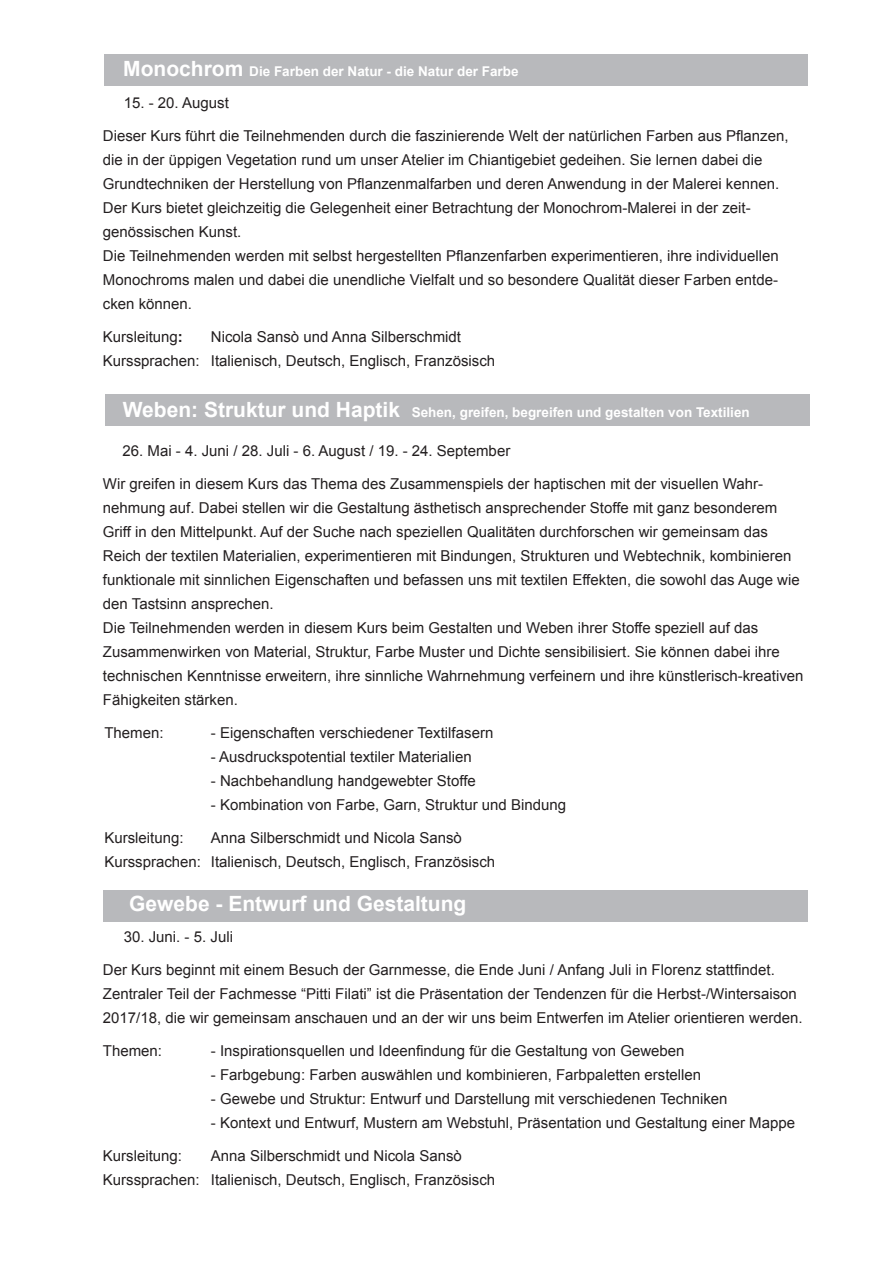
<style>
.page{position:relative;width:893px;height:1263px;background:#fff}
.page>*{position:absolute;margin:0;border:0;box-sizing:border-box;transform-origin:0 0}
.t1{font:700 21px "Arial";color:#fff}
.t2{font:15px/24px "Arial";color:#231f20}
.t3{font:700 13.5px "Arial";color:#fff}
.s1{font-size:21px}
.s2{font-weight:700}
</style>
<div class="page">
<div style="left:105px;top:394px;width:705px;height:31px;background:#b8b9bc"></div>
<div style="left:103px;top:890px;width:704px;height:32px;background:#b8b9bc"></div>
<div style="left:104px;top:54px;width:703px;height:31px;background:#b8b9bc"></div>
<p class="t3" style="left:123px;top:62px;width:397px"><span class="s1">Monochrom</span> Die Farben der Natur - die Natur der Farbe</p>
<p class="t2" style="left:124px;top:91px;width:107px">15. - 20. August</p>
<p class="t2" style="left:103px;top:124px;width:687px">Dieser Kurs führt die Teilnehmenden durch die faszinierende Welt der natürlichen Farben aus Pflanzen, die in der üppigen Vegetation rund um unser Atelier im Chiantigebiet gedeihen. Sie lernen dabei die<br>Grundtechniken der Herstellung von Pflanzenmalfarben und deren Anwendung in der Malerei kennen.</p>
<p class="t2" style="left:103px;top:196px;width:649px">Der Kurs bietet gleichzeitig die Gelegenheit einer Betrachtung der Monochrom-Malerei in der zeit&shy;genössischen Kunst.</p>
<p class="t2" style="left:103px;top:244px;width:677px;text-align:justify">Die Teilnehmenden werden mit selbst hergestellten Pflanzenfarben experimentieren, ihre individuellen Monochroms malen und dabei die unendliche Vielfalt und so besondere Qualität dieser Farben entde&shy;cken können.</p>
<p class="t2" style="left:103px;top:325px;width:82px">Kursleitung<span class="s2">:</span></p>
<p class="t2" style="left:211px;top:325px;width:252px">Nicola Sansò und Anna Silberschmidt</p>
<p class="t2" style="left:103px;top:349px;width:394px">Kurssprachen: Italienisch, Deutsch, Englisch, Französisch</p>
<p class="t3" style="left:123px;top:403px;width:629px"><span class="s1">Weben: Struktur und Haptik</span> Sehen, greifen, begreifen und gestalten von Textilien</p>
<p class="t2" style="left:123px;top:439px;width:389px">26. Mai - 4. Juni / 28. Juli - 6. August / 19. - 24. September</p>
<p class="t2" style="left:103px;top:472px;width:698px">Wir greifen in diesem Kurs das Thema des Zusammenspiels der haptischen mit der visuellen Wahr&shy;nehmung auf. Dabei stellen wir die Gestaltung ästhetisch ansprechender Stoffe mit ganz besonderem Griff in den Mittelpunkt. Auf der Suche nach speziellen Qualitäten durchforschen wir gemeinsam das Reich der textilen Materialien, experimentieren mit Bindungen, Strukturen und Webtechnik, kombinieren funktionale mit sinnlichen Eigenschaften und befassen uns mit textilen Effekten, die sowohl das Auge wie den Tastsinn ansprechen.</p>
<p class="t2" style="left:103px;top:616px;width:702px">Die Teilnehmenden werden in diesem Kurs beim Gestalten und Weben ihrer Stoffe speziell auf das Zusammenwirken von Material, Struktur, Farbe Muster und Dichte sensibilisiert. Sie können dabei ihre technischen Kenntnisse erweitern, ihre sinnliche Wahrnehmung verfeinern und ihre künstlerisch-kreativen Fähigkeiten stärken.</p>
<p class="t2" style="left:104px;top:721px;width:61px">Themen:</p>
<p class="t2" style="left:211px;top:721px;width:284px">- Eigenschaften verschiedener Textilfasern</p>
<p class="t2" style="left:211px;top:745px;width:262px">- Ausdruckspotential textiler Materialien</p>
<p class="t2" style="left:211px;top:769px;width:266px">- Nachbehandlung handgewebter Stoffe</p>
<p class="t2" style="left:211px;top:793px;width:357px">- Kombination von Farbe, Garn, Struktur und Bindung</p>
<p class="t2" style="left:104px;top:826px;width:81px">Kursleitung:</p>
<p class="t2" style="left:211px;top:826px;width:252px">Anna Silberschmidt und Nicola Sansò</p>
<p class="t2" style="left:104px;top:850px;width:392px">Kurssprachen: Italienisch, Deutsch, Englisch, Französisch</p>
<p class="t1" style="left:129px;top:890px;width:339px">Gewebe - Entwurf und Gestaltung</p>
<p class="t2" style="left:124px;top:925px;width:111px">30. Juni. - 5. Juli</p>
<p class="t2" style="left:103px;top:958px;width:701px">Der Kurs beginnt mit einem Besuch der Garnmesse, die Ende Juni / Anfang Juli in Florenz stattfindet.<br>Zentraler Teil der Fachmesse “Pitti Filati” ist die Präsentation der Tendenzen für die Herbst-/Wintersaison<br>2017/18, die wir gemeinsam anschauen und an der wir uns beim Entwerfen im Atelier orientieren werden.</p>
<p class="t2" style="left:103px;top:1039px;width:61px">Themen:</p>
<p class="t2" style="left:211px;top:1039px;width:475px">- Inspirationsquellen und Ideenfindung für die Gestaltung von Geweben</p>
<p class="t2" style="left:211px;top:1063px;width:492px">- Farbgebung: Farben auswählen und kombinieren, Farbpaletten erstellen</p>
<p class="t2" style="left:211px;top:1087px;width:518px">- Gewebe und Struktur: Entwurf und Darstellung mit verschiedenen Techniken</p>
<p class="t2" style="left:211px;top:1111px;width:586px">- Kontext und Entwurf, Mustern am Webstuhl, Präsentation und Gestaltung einer Mappe</p>
<p class="t2" style="left:103px;top:1144px;width:81px">Kursleitung:</p>
<p class="t2" style="left:211px;top:1144px;width:252px">Anna Silberschmidt und Nicola Sansò</p>
<p class="t2" style="left:103px;top:1168px;width:394px">Kurssprachen: Italienisch, Deutsch, Englisch, Französisch</p>
</div>
